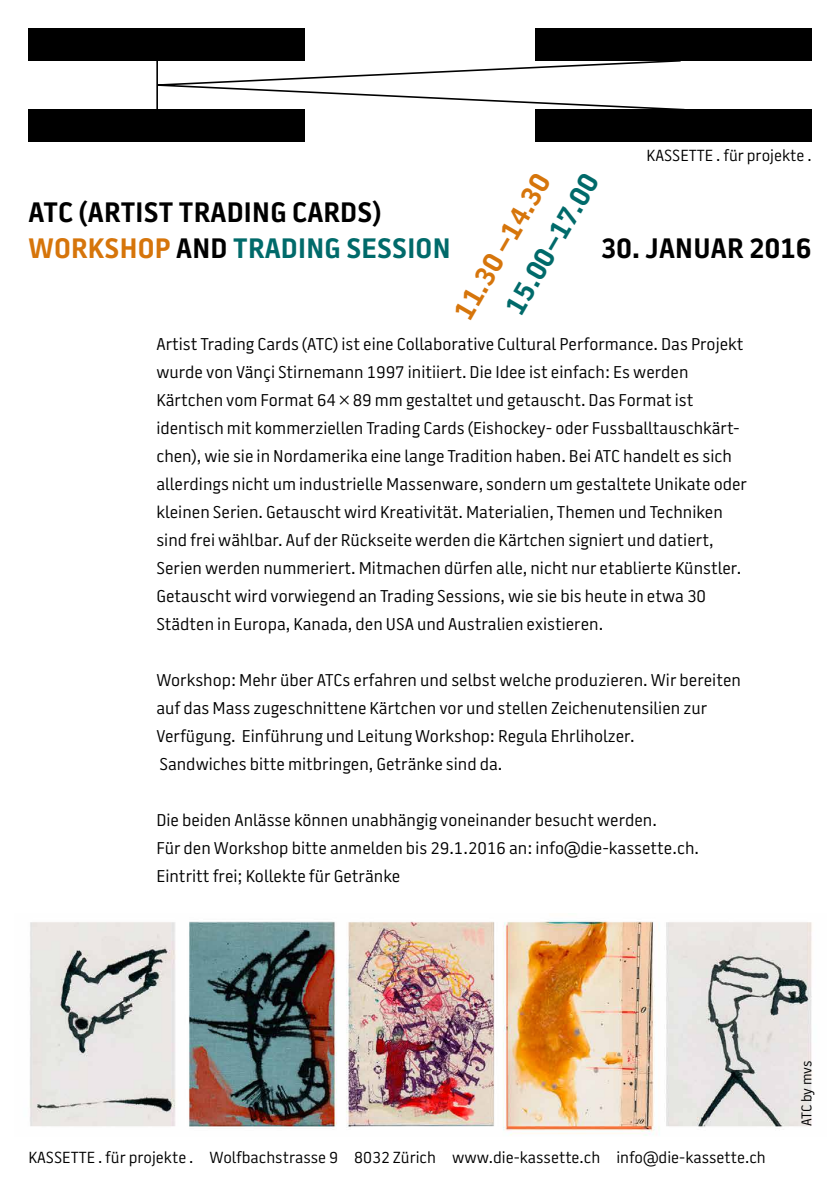
<style>
.page{position:relative;width:840px;height:1191px;background:#fff}
.page>*{position:absolute;margin:0;border:0;box-sizing:border-box;transform-origin:0 0}
.t1{font:700 28px/36px "Battersea";letter-spacing:.01em;color:#000}
.t2{font:700 28px "Battersea";color:#d6750b}
.t3{font:700 28px "Battersea";color:#006a6a}
.t4{font:17px/28px "Battersea";color:#000}
.t5{font:16px "Battersea";color:#000}
.t6{font:14px "Battersea";letter-spacing:-.005em;color:#000}
.s1{color:#d6750b}
.s2{color:#006a6a}
</style>
<div class="page">
<svg style="left:156px;top:61px;width:529px;height:48px"></svg>
<div style="left:28px;top:109px;width:277px;height:33px;background:#000"></div>
<div style="left:28px;top:28px;width:277px;height:33px;background:#000"></div>
<div style="left:534px;top:109px;width:277px;height:33px;background:#000"></div>
<div style="left:534px;top:28px;width:277px;height:33px;background:#000"></div>
<img style="left:30px;top:920px;width:782px;height:216px">
<p class="t5" style="left:646px;top:144px;width:166px">KASSETTE . für projekte .</p>
<h1 class="t2" style="left:444px;top:307px;width:165px;rotate:-60deg">11.30 –14.30</h1>
<h1 class="t3" style="left:496px;top:302px;width:158px;rotate:-60deg">15.00–17.00</h1>
<h1 class="t1" style="left:28px;top:195px;width:423px">ATC (ARTIST TRADING CARDS)<br><span class="s1">WORKSHOP</span> AND <span class="s2">TRADING SESSION</span></h1>
<h1 class="t1" style="left:600px;top:231px;width:212px">30. JANUAR 2016</h1>
<p class="t4" style="left:156px;top:330px;width:592px">Artist Trading Cards (ATC) ist eine Collaborative Cultural Performance. Das Projekt wurde von Vänçi Stirnemann 1997 initiiert. Die Idee ist einfach: Es werden Kärtchen vom Format 64 × 89 mm gestaltet und getauscht. Das Format ist identisch mit kommerziellen Trading Cards (Eishockey- oder Fussballtauschkärt&shy;chen), wie sie in Nordamerika eine lange Tradition haben. Bei ATC handelt es sich allerdings nicht um industrielle Massenware, sondern um gestaltete Unikate oder kleinen Serien. Getauscht wird Kreativität. Materialien, Themen und Techniken sind frei wählbar. Auf der Rückseite werden die Kärtchen signiert und datiert, Serien werden nummeriert. Mitmachen dürfen alle, nicht nur etablierte Künstler.<br>Getauscht wird vorwiegend an Trading Sessions, wie sie bis heute in etwa 30<br>Städten in Europa, Kanada, den USA und Australien existieren.</p>
<p class="t4" style="left:156px;top:666px;width:586px">Workshop: Mehr über ATCs erfahren und selbst welche produzieren. Wir bereiten auf das Mass zugeschnittene Kärtchen vor und stellen Zeichenutensilien zur Verfügung. Einführung und Leitung Workshop: Regula Ehrliholzer.<br>Sandwiches bitte mitbringen, Getränke sind da.</p>
<p class="t4" style="left:156px;top:806px;width:544px">Die beiden Anlässe können unabhängig voneinander besucht werden.<br>Für den Workshop bitte anmelden bis 29.1.2016 an: info@die-kassette.ch.<br>Eintritt frei; Kollekte für Getränke</p>
<p class="t5" style="left:28px;top:1146px;width:738px">KASSETTE . für projekte . Wolfbachstrasse 9 8032 Zürich www.die-kassette.ch info@die-kassette.ch</p>
<p class="t6" style="left:796px;top:1126px;width:67px;rotate:-90deg">ATC by mvs</p>
</div>
